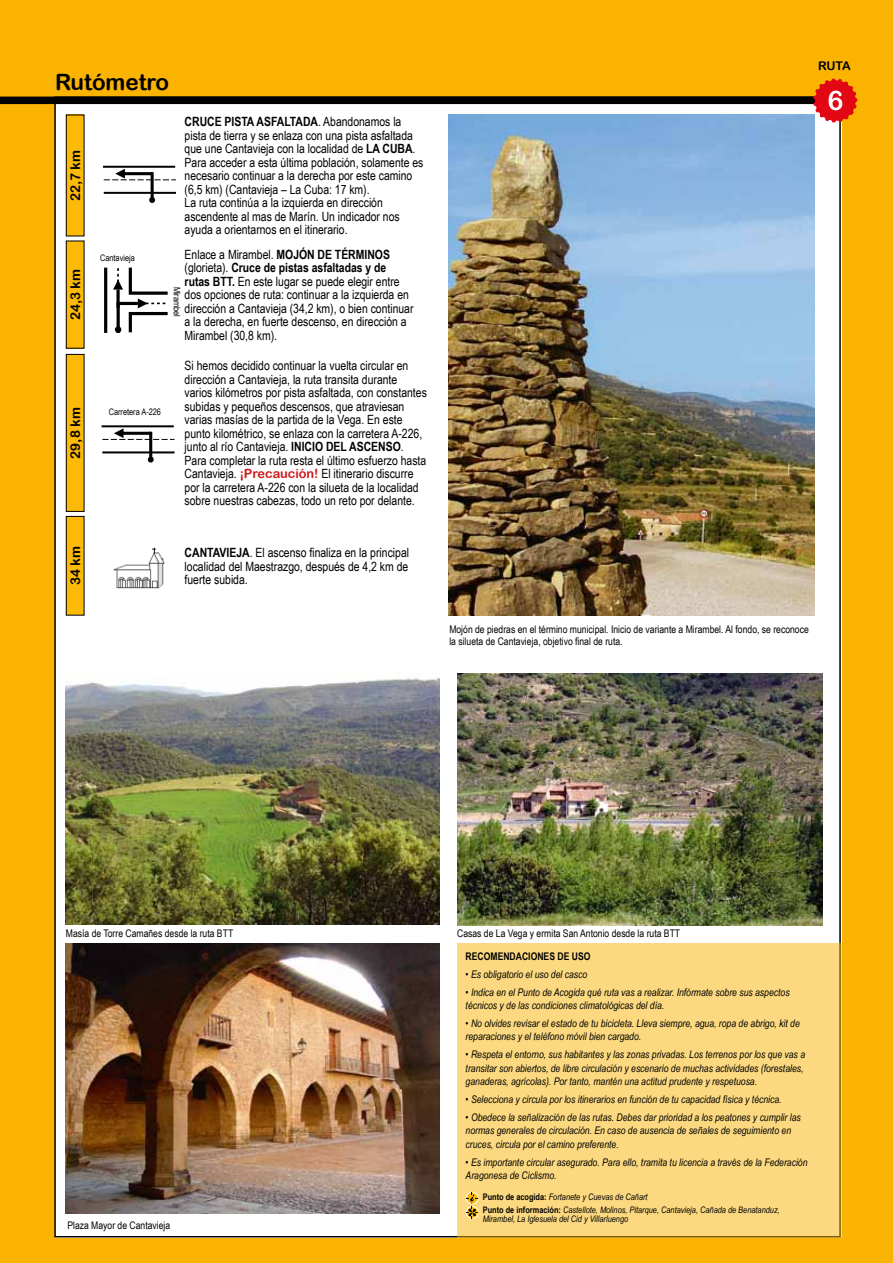
<style>
.page{position:relative;width:893px;height:1263px;background:#fab300}
.page>*{position:absolute;margin:0;border:0;box-sizing:border-box;transform-origin:0 0}
.t1{font:22.5px "Arial Rounded MT Bold";letter-spacing:-.005em;color:#000}
.t2{font:13.5px "Arial Rounded MT Bold";color:#000}
.t3{font:12.75px/13.5px "Arial Narrow";color:#000}
.t4{font:12px "Arial Rounded MT Bold";color:#000}
.t5{font:italic 10.5px/13.5px "Arial Narrow";color:#000}
.t6{font:10.5px/12.6px "Arial Narrow";color:#000}
.t7{font:700 10.5px "Arial Narrow";color:#000}
.t8{font:italic 9px/13.2px "Arial Narrow";color:#000}
.t9{font:9px "Arial Narrow";color:#000}
.s1{font-weight:700}
.s2{font-family:"Arial Rounded MT Bold";color:#cd171a}
.s3{font-weight:700;font-style:normal}
</style>
<div class="page">
<div style="left:55px;top:104px;width:786px;height:1133px;background:#fff"></div>
<div style="left:0;top:97px;width:830px;height:7px;background:#000"></div>
<div style="left:457px;top:943px;width:385px;height:295px;background:#fcd980"></div>
<div style="left:466px;top:1206px;width:13px;height:13px;border:1px solid #fff;border-radius:50%"></div>
<svg style="left:466px;top:1192px;width:12px;height:26px"></svg>
<svg style="left:813px;top:79px;width:44px;height:44px"></svg>
<div style="left:66px;top:516px;width:18px;height:99px;background:#fbba07"></div>
<div style="left:66px;top:516px;width:18px;height:99px;border:1px solid #000"></div>
<div style="left:66px;top:354px;width:18px;height:157px;background:#fbba07"></div>
<div style="left:66px;top:354px;width:18px;height:158px;border:1px solid #000"></div>
<hr style="left:102px;top:425px;width:72px;height:2px;background:#010203">
<hr style="left:102px;top:451px;width:73px;height:2px;background:#010203">
<hr style="left:149px;top:432px;width:3px;height:29px;background:#010203">
<svg style="left:147px;top:456px;width:7px;height:7px"></svg>
<svg style="left:102px;top:428px;width:73px;height:12px"></svg>
<img style="left:113px;top:547px;width:52px;height:42px">
<div style="left:66px;top:241px;width:18px;height:107px;background:#fbba07"></div>
<div style="left:66px;top:241px;width:18px;height:108px;border:1px solid #000"></div>
<div style="left:66px;top:115px;width:18px;height:121px;background:#fbba07"></div>
<div style="left:66px;top:115px;width:18px;height:121px;border:1px solid #000"></div>
<hr style="left:103px;top:166px;width:72px;height:2px;background:#010203">
<hr style="left:104px;top:192px;width:72px;height:2px;background:#010203">
<hr style="left:151px;top:172px;width:3px;height:30px;background:#010203">
<svg style="left:149px;top:197px;width:6px;height:6px"></svg>
<svg style="left:104px;top:169px;width:72px;height:11px"></svg>
<svg style="left:104px;top:267px;width:64px;height:66px"></svg>
<div style="left:115px;top:326px;width:6px;height:7px;background:#000;border-radius:50%"></div>
<img style="left:448px;top:115px;width:366px;height:500px">
<img style="left:66px;top:943px;width:373px;height:271px">
<img style="left:66px;top:677px;width:373px;height:247px">
<img style="left:457px;top:673px;width:365px;height:252px">
<h1 class="t1" style="left:55px;top:69px;width:116px">Rutómetro</h1>
<p class="t2" style="left:67px;top:201px;width:53px;rotate:-90deg">22,7 km</p>
<p class="t3" style="left:185px;top:115px;width:240px"><span class="s1">CRUCE PISTA ASFALTADA</span>. Abandonamos la pista de tierra y se enlaza con una pista asfaltada que une Cantavieja con la localidad de <span class="s1">LA CUBA</span>.<br>Para acceder a esta última población, solamente es necesario continuar a la derecha por este camino (6,5 km) (Cantavieja – La Cuba: 17 km).<br>La ruta continúa a la izquierda en dirección ascendente al mas de Marín. Un indicador nos ayuda a orientarnos en el itinerario.</p>
<p class="t2" style="left:67px;top:320px;width:53px;rotate:-90deg">24,3 km</p>
<p class="t9" style="left:100px;top:252px;width:36px">Cantavieja</p>
<p class="t2" style="left:67px;top:459px;width:53px;rotate:-90deg">29,8 km</p>
<p class="t9" style="left:109px;top:405px;width:54px">Carretera A-226</p>
<p class="t3" style="left:185px;top:247px;width:230px">Enlace a Mirambel. <span class="s1">MOJÓN DE TÉRMINOS </span>(glorieta). <span class="s1">Cruce de pistas asfaltadas y de rutas BTT.</span> En este lugar se puede elegir entre dos opciones de ruta: continuar a la izquierda en dirección a Cantavieja (34,2 km), o bien continuar a la derecha, en fuerte descenso, en dirección a Mirambel (30,8 km).</p>
<p class="t9" style="left:184px;top:287px;width:32px;rotate:90deg">Mirambel</p>
<p class="t3" style="left:185px;top:359px;width:244px">Si hemos decidido continuar la vuelta circular en dirección a Cantavieja, la ruta transita durante varios kilómetros por pista asfaltada, con constantes subidas y pequeños descensos, que atraviesan varias masías de la partida de la Vega. En este punto kilométrico, se enlaza con la carretera A-226, junto al río Cantavieja. <span class="s1">INICIO DEL ASCENSO</span>.<br>Para completar la ruta resta el último esfuerzo hasta Cantavieja. <span class="s2">¡Precaución!</span> El itinerario discurre por la carretera A-226 con la silueta de la localidad sobre nuestras cabezas, todo un reto por delante.</p>
<p class="t2" style="left:67px;top:585px;width:40px;rotate:-90deg">34 km</p>
<p class="t3" style="left:185px;top:545px;width:226px"><span class="s1">CANTAVIEJA</span>. El ascenso finaliza en la principal localidad del Maestrazgo, después de 4,2 km de</p>
<p class="t3" style="left:185px;top:572px;width:65px">fuerte subida.</p>
<p class="t4" style="left:818px;top:59px;width:34px">RUTA</p>
<p class="t6" style="left:449px;top:622px;width:361px">Mojón de piedras en el término municipal. Inicio de variante a Mirambel. Al fondo, se reconoce la silueta de Cantavieja, objetivo final de ruta.</p>
<p class="t6" style="left:66px;top:926px;width:169px">Masía de Torre Camañes desde la ruta BTT</p>
<p class="t6" style="left:457px;top:927px;width:225px">Casas de La Vega y ermita San Antonio desde la ruta BTT</p>
<p class="t6" style="left:67px;top:1218px;width:104px">Plaza Mayor de Cantavieja</p>
<p class="t7" style="left:466px;top:948px;width:126px">RECOMENDACIONES DE USO</p>
<p class="t5" style="left:466px;top:967px;width:123px">• Es obligatorio el uso del casco</p>
<p class="t5" style="left:466px;top:985px;width:325px">• Indica en el Punto de Acogida qué ruta vas a realizar. Infórmate sobre sus aspectos técnicos y de las condiciones climatológicas del día.</p>
<p class="t5" style="left:466px;top:1016px;width:336px">• No olvides revisar el estado de tu bicicleta. Lleva siempre, agua, ropa de abrigo, kit de reparaciones y el teléfono móvil bien cargado.</p>
<p class="t5" style="left:466px;top:1047px;width:341px">• Respeta el entorno, sus habitantes y las zonas privadas. Los terrenos por los que vas a transitar son abiertos, de libre circulación y escenario de muchas actividades (forestales, ganaderas, agrícolas). Por tanto, mantén una actitud prudente y respetuosa.</p>
<p class="t5" style="left:466px;top:1092px;width:318px">• Selecciona y circula por los itinerarios en función de tu capacidad física y técnica.</p>
<p class="t5" style="left:466px;top:1110px;width:337px">• Obedece la señalización de las rutas. Debes dar prioridad a los peatones y cumplir las normas generales de circulación. En caso de ausencia de señales de seguimiento en cruces, circula por el camino preferente.</p>
<p class="t5" style="left:466px;top:1155px;width:343px">• Es importante circular asegurado. Para ello, tramita tu licencia a través de la Federación<br>Aragonesa de Ciclismo.</p>
<p class="t8" style="left:483px;top:1190px;width:298px"><span class="s3">Punto de acogida:</span> Fortanete y Cuevas de Cañart<br><span class="s3">Punto de información:</span> Castellote, Molinos, Pitarque, Cantavieja, Cañada de Benatanduz,</p>
<p class="t8" style="left:483px;top:1212px;width:147px">Mirambel, La Iglesuela del Cid y Villarluengo</p>
</div>
